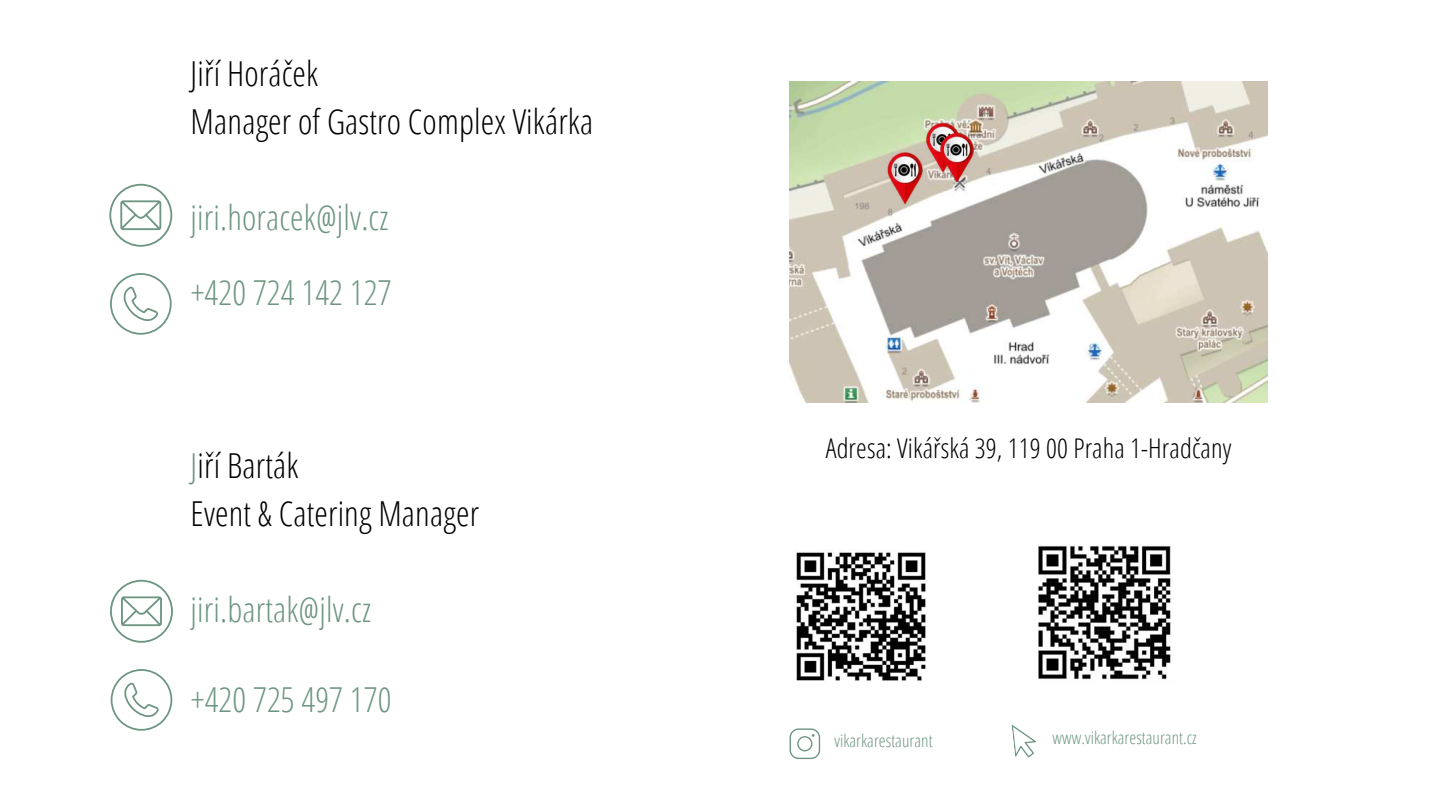
<style>
.page{position:relative;width:1440px;height:810px;background:#fff}
.page>*{position:absolute;margin:0;border:0;box-sizing:border-box;transform-origin:0 0}
.t1{font:300 34.4px/48px "Open Sans Condensed";letter-spacing:.005em;color:#000}
.t2{font:300 34.4px/74.3px "Open Sans Condensed";letter-spacing:.005em;color:#6d9582}
.t3{font:300 27.2px "Open Sans Condensed";letter-spacing:.005em;color:#000}
.t4{font:300 17.4px "Open Sans Condensed";letter-spacing:.005em;color:#6d9582}
.s1{color:#6d9582}
</style>
<div class="page">
<svg style="left:111px;top:669px;width:61px;height:62px"></svg>
<svg style="left:110px;top:580px;width:63px;height:63px"></svg>
<img style="left:1038px;top:545px;width:133px;height:135px">
<svg style="left:790px;top:728px;width:30px;height:31px"></svg>
<img style="left:790px;top:81px;width:477px;height:322px">
<img style="left:916px;top:115px;width:49px;height:65px">
<img style="left:930px;top:125px;width:49px;height:65px">
<img style="left:876px;top:144px;width:53px;height:68px">
<svg style="left:1012px;top:725px;width:24px;height:33px"></svg>
<img style="left:796px;top:552px;width:130px;height:129px">
<svg style="left:110px;top:273px;width:62px;height:62px"></svg>
<svg style="left:109px;top:184px;width:63px;height:63px"></svg>
<p class="t1" style="left:191px;top:49px;width:404px">Jiří Horáček<br>Manager of Gastro Complex Vikárka</p>
<p class="t2" style="left:191px;top:180px;width:202px">jiri.horacek@jlv.cz +420 724 142 127</p>
<p class="t1" style="left:191px;top:441px;width:290px"><span class="s1">J</span>iří Barták<br>Event &amp; Catering Manager</p>
<p class="t2" style="left:191px;top:572px;width:182px">jiri.bartak@jlv.cz</p>
<p class="t2" style="left:191px;top:661px;width:202px">+420 725 497 170</p>
<p class="t3" style="left:826px;top:430px;width:407px">Adresa: Vikářská 39, 119 00 Praha 1-Hradčany</p>
<p class="t4" style="left:834px;top:729px;width:100px">vikarkarestaurant</p>
<p class="t4" style="left:1052px;top:725px;width:146px">www.vikarkarestaurant.cz</p>
</div>
